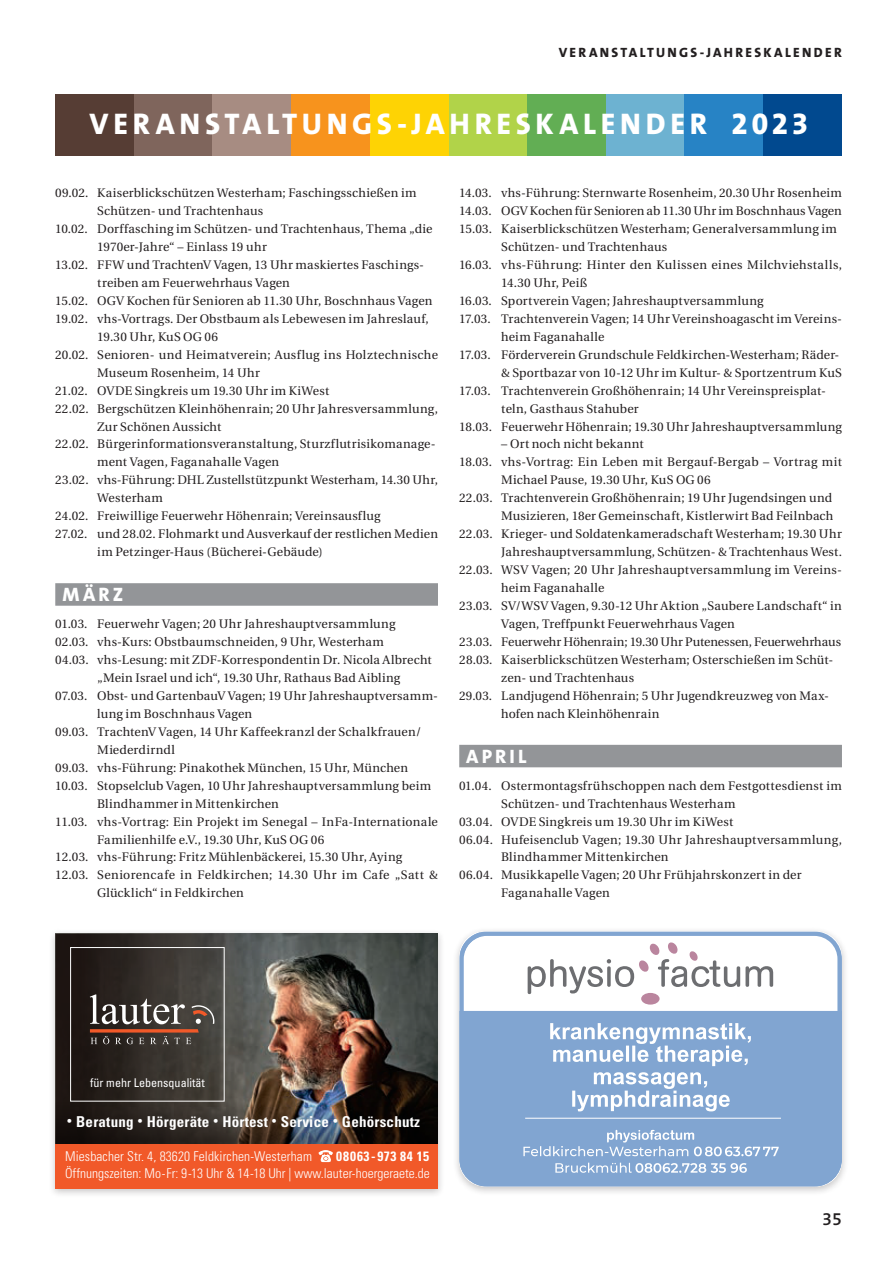
<style>
.page{position:relative;width:893px;height:1263px;background:#fff}
.page>*{position:absolute;margin:0;border:0;box-sizing:border-box;transform-origin:0 0}
.t1{font:800 30px "The Sans B W8";letter-spacing:.16em;color:#fff}
.t2{font:800 19.5px "The Sans B W8";letter-spacing:.16em;color:#fff}
.t3{font:600 18px "The Sans B W6";color:#231f20}
.t4{font:700 condensed 15px "Univers";letter-spacing:.015em;color:#fff}
.t5{font:300 condensed 13.5px "Univers";color:#fff}
.t6{font:800 13.5px "The Sans B W8";letter-spacing:.175em;color:#231f20}
.t7{font:700 condensed 13.5px "Univers";letter-spacing:.05em;color:#fff}
.t8{font:12.3px "Utopia";letter-spacing:.015em;color:#231f20}
.t9{font:12.3px "Utopia";letter-spacing:-.005em;color:#231f20}
.t10{font:12.3px "Utopia";letter-spacing:.035em;color:#231f20}
.t11{font:condensed 12px "Univers";color:#fff}
.s1{font-family:"Askan";font-weight:500;font-stretch:normal}
</style>
<div class="page">
<div style="left:48px;top:928px;width:397px;height:270px;background:#231f20;opacity:.25"></div>
<div style="left:55px;top:1144px;width:383px;height:45px;background:#f15929"></div>
<svg style="left:318px;top:1150px;width:15px;height:12px"></svg>
<img style="left:55px;top:933px;width:383px;height:211px">
<div style="left:70px;top:947px;width:155px;height:154px;border:1px solid #fff"></div>
<svg style="left:90px;top:994px;width:124px;height:50px;background:#60524b"></svg>
<div style="left:452px;top:926px;width:397px;height:270px;background:#231f20;opacity:.25"></div>
<svg style="left:459px;top:931px;width:383px;height:255px;fill:#81a5d1"></svg>
<svg style="left:550px;top:1023px;width:201px;height:43px"></svg>
<svg style="left:572px;top:1072px;width:158px;height:39px"></svg>
<svg style="left:523px;top:1130px;width:256px;height:26px;background:#96b4d8"></svg>
<svg style="left:555px;top:1163px;width:192px;height:10px"></svg>
<hr style="left:525px;top:1118px;width:256px;height:1px;background:#fff">
<svg style="left:459px;top:931px;width:21px;height:22px"></svg>
<div style="left:55px;top:583px;width:383px;height:23px;background:#939598"></div>
<div style="left:459px;top:745px;width:383px;height:22px;background:#939598"></div>
<div style="left:449px;top:94px;width:78px;height:62px;background:#b1d349"></div>
<div style="left:370px;top:94px;width:79px;height:62px;background:#fed304"></div>
<div style="left:291px;top:94px;width:79px;height:62px;background:#f7931d"></div>
<div style="left:55px;top:94px;width:79px;height:62px;background:#563d34"></div>
<div style="left:134px;top:94px;width:79px;height:62px;background:#7f655c"></div>
<div style="left:213px;top:94px;width:78px;height:62px;background:#a78c82"></div>
<div style="left:606px;top:94px;width:79px;height:62px;background:#6db2d1"></div>
<div style="left:527px;top:94px;width:79px;height:62px;background:#62ae54"></div>
<div style="left:763px;top:94px;width:79px;height:62px;background:#01498f"></div>
<div style="left:685px;top:94px;width:78px;height:62px;background:#2783c5"></div>
<p class="t6" style="left:559px;top:45px;width:285px">VERANSTALTUNGS-JAHRESKALENDER</p>
<h1 class="t1" style="left:90px;top:108px;width:720px">VERANSTALTUNGS-JAHRESKALENDER 2023</h1>
<p class="t8" style="left:55px;top:187px;width:363px">09.02. Kaiserblickschützen Westerham; Faschingsschießen im</p>
<p class="t8" style="left:97px;top:205px;width:168px">Schützen- und Trachtenhaus</p>
<p class="t8" style="left:55px;top:223px;width:379px">10.02. Dorffasching im Schützen- und Trachtenhaus, Thema „die</p>
<p class="t8" style="left:97px;top:241px;width:171px">1970er-Jahre“ – Einlass 19 uhr</p>
<p class="t8" style="left:55px;top:259px;width:370px">13.02. FFW und TrachtenV Vagen, 13 Uhr maskiertes Faschings-</p>
<p class="t8" style="left:97px;top:276px;width:194px">treiben am Feuerwehrhaus Vagen</p>
<p class="t8" style="left:55px;top:294px;width:379px">15.02. OGV Kochen für Senioren ab 11.30 Uhr, Boschnhaus Vagen</p>
<p class="t8" style="left:55px;top:312px;width:375px">19.02. vhs-Vortrags. Der Obstbaum als Lebewesen im Jahreslauf,</p>
<p class="t8" style="left:97px;top:330px;width:122px">19.30 Uhr, KuS OG 06</p>
<p class="t8" style="left:55px;top:348px;width:384px">20.02. Senioren- und Heimatverein; Ausflug ins Holztechnische</p>
<p class="t8" style="left:97px;top:366px;width:164px">Museum Rosenheim, 14 Uhr</p>
<p class="t8" style="left:55px;top:384px;width:275px">21.02. OVDE Singkreis um 19.30 Uhr im KiWest</p>
<p class="t8" style="left:55px;top:402px;width:384px">22.02. Bergschützen Kleinhöhenrain; 20 Uhr Jahresversammlung,</p>
<p class="t8" style="left:97px;top:420px;width:126px">Zur Schönen Aussicht</p>
<p class="t8" style="left:55px;top:438px;width:382px">22.02. Bürgerinformationsveranstaltung, Sturzflutrisikomanage-</p>
<p class="t8" style="left:97px;top:456px;width:183px">ment Vagen, Faganahalle Vagen</p>
<p class="t8" style="left:55px;top:474px;width:384px">23.02. vhs-Führung: DHL Zustellstützpunkt Westerham, 14.30 Uhr,</p>
<p class="t8" style="left:97px;top:492px;width:67px">Westerham</p>
<p class="t8" style="left:55px;top:510px;width:327px">24.02. Freiwillige Feuerwehr Höhenrain; Vereinsausflug</p>
<p class="t8" style="left:55px;top:528px;width:384px">27.02. und 28.02. Flohmarkt und Ausverkauf der restlichen Medien</p>
<p class="t8" style="left:97px;top:546px;width:227px">im Petzinger-Haus (Bücherei-Gebäude)</p>
<h2 class="t2" style="left:62px;top:584px;width:63px">MÄRZ</h2>
<p class="t8" style="left:55px;top:618px;width:342px">01.03. Feuerwehr Vagen; 20 Uhr Jahreshauptversammlung</p>
<p class="t8" style="left:55px;top:636px;width:330px">02.03. vhs-Kurs: Obstbaumschneiden, 9 Uhr, Westerham</p>
<p class="t8" style="left:55px;top:654px;width:378px">04.03. vhs-Lesung: mit ZDF-Korrespondentin Dr. Nicola Albrecht</p>
<p class="t8" style="left:97px;top:671px;width:305px">„Mein Israel und ich“, 19.30 Uhr, Rathaus Bad Aibling</p>
<p class="t8" style="left:55px;top:689px;width:384px">07.03. Obst- und GartenbauV Vagen; 19 Uhr Jahreshauptversamm-</p>
<p class="t8" style="left:97px;top:707px;width:156px">lung im Boschnhaus Vagen</p>
<p class="t8" style="left:55px;top:725px;width:368px">09.03. TrachtenV Vagen, 14 Uhr Kaffeekranzl der Schalkfrauen/</p>
<p class="t8" style="left:97px;top:743px;width:79px">Miederdirndl</p>
<p class="t8" style="left:55px;top:761px;width:354px">09.03. vhs-Führung: Pinakothek München, 15 Uhr, München</p>
<p class="t8" style="left:55px;top:779px;width:377px">10.03. Stopselclub Vagen, 10 Uhr Jahreshauptversammlung beim</p>
<p class="t8" style="left:97px;top:797px;width:183px">Blindhammer in Mittenkirchen</p>
<p class="t8" style="left:55px;top:815px;width:384px">11.03. vhs-Vortrag: Ein Projekt im Senegal – InFa-Internationale</p>
<p class="t8" style="left:97px;top:833px;width:229px">Familienhilfe e.V., 19.30 Uhr, KuS OG 06</p>
<p class="t8" style="left:55px;top:851px;width:348px">12.03. vhs-Führung: Fritz Mühlenbäckerei, 15.30 Uhr, Aying</p>
<p class="t8" style="left:55px;top:869px;width:384px">12.03. Seniorencafe in Feldkirchen; 14.30 Uhr im Cafe „Satt &amp;</p>
<p class="t8" style="left:97px;top:887px;width:148px">Glücklich“ in Feldkirchen</p>
<p class="t8" style="left:459px;top:187px;width:384px">14.03. vhs-Führung: Sternwarte Rosenheim, 20.30 Uhr Rosenheim</p>
<p class="t8" style="left:459px;top:205px;width:384px">14.03. OGV Kochen für Senioren ab 11.30 Uhr im Boschnhaus Vagen</p>
<p class="t8" style="left:459px;top:223px;width:379px">15.03. Kaiserblickschützen Westerham; Generalversammlung im</p>
<p class="t8" style="left:501px;top:241px;width:168px">Schützen- und Trachtenhaus</p>
<p class="t10" style="left:459px;top:259px;width:384px">16.03. vhs-Führung: Hinter den Kulissen eines Milchviehstalls,</p>
<p class="t8" style="left:501px;top:276px;width:88px">14.30 Uhr, Peiß</p>
<p class="t8" style="left:459px;top:294px;width:306px">16.03. Sportverein Vagen; Jahreshauptversammlung</p>
<p class="t8" style="left:459px;top:312px;width:384px">17.03. Trachtenverein Vagen; 14 Uhr Vereinshoagascht im Vereins-</p>
<p class="t8" style="left:501px;top:330px;width:105px">heim Faganahalle</p>
<p class="t8" style="left:459px;top:348px;width:382px">17.03. Förderverein Grundschule Feldkirchen-Westerham; Räder-</p>
<p class="t8" style="left:501px;top:366px;width:342px">&amp; Sportbazar von 10-12 Uhr im Kultur- &amp; Sportzentrum KuS</p>
<p class="t8" style="left:459px;top:384px;width:368px">17.03. Trachtenverein Großhöhenrain; 14 Uhr Vereinspreisplat-</p>
<p class="t8" style="left:501px;top:402px;width:139px">teln, Gasthaus Stahuber</p>
<p class="t8" style="left:459px;top:420px;width:384px">18.03. Feuerwehr Höhenrain; 19.30 Uhr Jahreshauptversammlung</p>
<p class="t8" style="left:501px;top:438px;width:144px">– Ort noch nicht bekannt</p>
<p class="t8" style="left:459px;top:456px;width:384px">18.03. vhs-Vortrag: Ein Leben mit Bergauf-Bergab – Vortrag mit</p>
<p class="t8" style="left:501px;top:474px;width:211px">Michael Pause, 19.30 Uhr, KuS OG 06</p>
<p class="t8" style="left:459px;top:492px;width:374px">22.03. Trachtenverein Großhöhenrain; 19 Uhr Jugendsingen und</p>
<p class="t8" style="left:501px;top:510px;width:334px">Musizieren, 18er Gemeinschaft, Kistlerwirt Bad Feilnbach</p>
<p class="t8" style="left:459px;top:528px;width:384px">22.03. Krieger- und Soldatenkameradschaft Westerham; 19.30 Uhr</p>
<p class="t8" style="left:501px;top:546px;width:342px">Jahreshauptversammlung, Schützen- &amp; Trachtenhaus West.</p>
<p class="t8" style="left:459px;top:564px;width:384px">22.03. WSV Vagen; 20 Uhr Jahreshauptversammlung im Vereins-</p>
<p class="t8" style="left:501px;top:582px;width:105px">heim Faganahalle</p>
<p class="t8" style="left:459px;top:600px;width:384px">23.03. SV/WSV Vagen, 9.30-12 Uhr Aktion „Saubere Landschaft“ in</p>
<p class="t8" style="left:501px;top:618px;width:235px">Vagen, Treffpunkt Feuerwehrhaus Vagen</p>
<p class="t9" style="left:459px;top:636px;width:383px">23.03. Feuerwehr Höhenrain; 19.30 Uhr Putenessen, Feuerwehrhaus</p>
<p class="t8" style="left:459px;top:654px;width:375px">28.03. Kaiserblickschützen Westerham; Osterschießen im Schüt-</p>
<p class="t8" style="left:501px;top:671px;width:134px">zen- und Trachtenhaus</p>
<p class="t8" style="left:459px;top:689px;width:371px">29.03. Landjugend Höhenrain; 5 Uhr Jugendkreuzweg von Max-</p>
<p class="t8" style="left:501px;top:707px;width:160px">hofen nach Kleinhöhenrain</p>
<h2 class="t2" style="left:466px;top:746px;width:62px">APRIL</h2>
<p class="t8" style="left:459px;top:779px;width:384px">01.04. Ostermontagsfrühschoppen nach dem Festgottesdienst im</p>
<p class="t8" style="left:501px;top:797px;width:236px">Schützen- und Trachtenhaus Westerham</p>
<p class="t8" style="left:459px;top:815px;width:275px">03.04. OVDE Singkreis um 19.30 Uhr im KiWest</p>
<p class="t8" style="left:459px;top:833px;width:384px">06.04. Hufeisenclub Vagen; 19.30 Uhr Jahreshauptversammlung,</p>
<p class="t8" style="left:501px;top:851px;width:169px">Blindhammer Mittenkirchen</p>
<p class="t8" style="left:459px;top:869px;width:344px">06.04. Musikkapelle Vagen; 20 Uhr Frühjahrskonzert in der</p>
<p class="t8" style="left:501px;top:887px;width:110px">Faganahalle Vagen</p>
<p class="t11" style="left:90px;top:1078px;width:116px">für mehr Lebensqualität</p>
<p class="t4" style="left:67px;top:1115px;width:355px"><span class="s1">•</span> Beratung <span class="s1">•</span> Hörgeräte <span class="s1">•</span> Hörtest <span class="s1">•</span> Service <span class="s1">•</span> Gehörschutz</p>
<p class="t5" style="left:65px;top:1149px;width:249px">Miesbacher Str. 4, 83620 Feldkirchen-Westerham</p>
<p class="t7" style="left:336px;top:1151px;width:94px">08063-973 84 15</p>
<p class="t5" style="left:65px;top:1166px;width:366px">Öffnungszeiten: Mo-Fr: 9-13 Uhr &amp; 14-18 Uhr | www.lauter-hoergeraete.de</p>
<h3 class="t3" style="left:822px;top:1210px;width:21px">35</h3>
</div>
